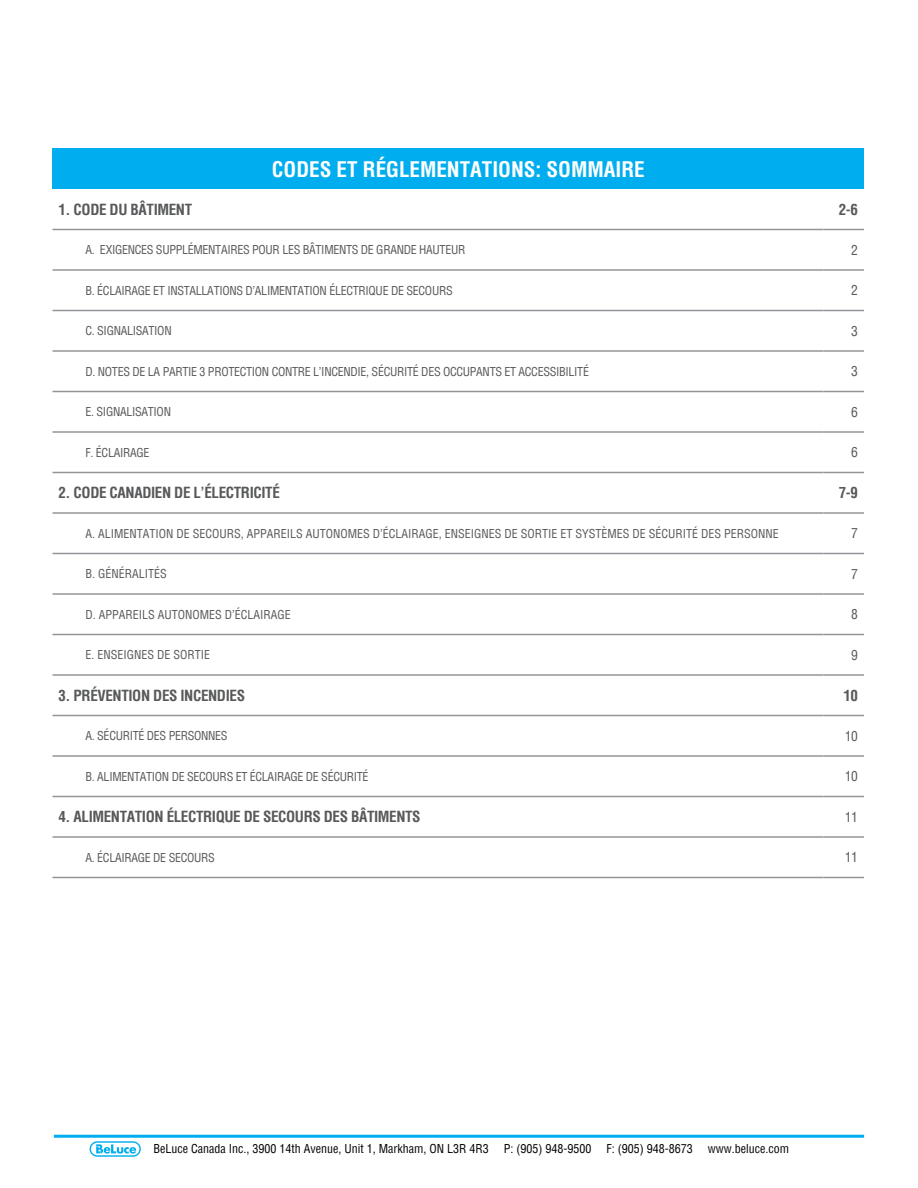
<style>
.page{position:relative;width:918px;height:1188px;background:#fff}
.page>*{position:absolute;margin:0;border:0;box-sizing:border-box;transform-origin:0 0}
.t1{font:700 condensed 21px "Helvetica";color:#fff}
.t2{font:700 condensed 15px "Helvetica";letter-spacing:-.025em;color:#58595b}
.t3{font:condensed 13.5px "Helvetica";letter-spacing:-.025em;color:#58595b}
.t4{font:condensed 12px "Helvetica";letter-spacing:-.025em;color:#58595b}
.t5{font:condensed 12px "Helvetica";color:#58595b}
.t6{font:condensed 12px "Helvetica";color:#000}
</style>
<div class="page">
<hr style="left:54px;top:1135px;width:810px;height:3px;background:#00aeef">
<svg style="left:90px;top:1141px;width:51px;height:16px"></svg>
<div style="left:52px;top:148px;width:812px;height:41px;background:#00aeef"></div>
<hr style="left:52px;top:229px;width:772px;height:1px;background:#939598">
<hr style="left:824px;top:229px;width:40px;height:1px;background:#939598">
<hr style="left:52px;top:269px;width:772px;height:2px;background:#939598">
<hr style="left:824px;top:269px;width:40px;height:2px;background:#939598">
<hr style="left:52px;top:310px;width:772px;height:1px;background:#939598">
<hr style="left:824px;top:310px;width:40px;height:1px;background:#939598">
<hr style="left:52px;top:350px;width:772px;height:2px;background:#939598">
<hr style="left:824px;top:350px;width:40px;height:2px;background:#939598">
<hr style="left:52px;top:391px;width:772px;height:1px;background:#939598">
<hr style="left:824px;top:391px;width:40px;height:1px;background:#939598">
<hr style="left:52px;top:512px;width:772px;height:2px;background:#939598">
<hr style="left:824px;top:512px;width:40px;height:2px;background:#939598">
<hr style="left:52px;top:553px;width:772px;height:1px;background:#939598">
<hr style="left:824px;top:553px;width:40px;height:1px;background:#939598">
<hr style="left:52px;top:593px;width:772px;height:2px;background:#939598">
<hr style="left:824px;top:593px;width:40px;height:2px;background:#939598">
<hr style="left:52px;top:634px;width:772px;height:1px;background:#939598">
<hr style="left:824px;top:634px;width:40px;height:1px;background:#939598">
<hr style="left:52px;top:674px;width:772px;height:2px;background:#939598">
<hr style="left:824px;top:674px;width:40px;height:2px;background:#939598">
<hr style="left:52px;top:715px;width:772px;height:1px;background:#939598">
<hr style="left:824px;top:715px;width:40px;height:1px;background:#939598">
<hr style="left:52px;top:755px;width:772px;height:2px;background:#939598">
<hr style="left:824px;top:755px;width:40px;height:2px;background:#939598">
<hr style="left:52px;top:796px;width:772px;height:1px;background:#939598">
<hr style="left:824px;top:796px;width:40px;height:1px;background:#939598">
<hr style="left:52px;top:836px;width:772px;height:2px;background:#939598">
<hr style="left:824px;top:836px;width:40px;height:2px;background:#939598">
<hr style="left:52px;top:877px;width:772px;height:1px;background:#939598">
<hr style="left:824px;top:877px;width:40px;height:1px;background:#939598">
<div style="left:43px;top:422px;width:831px;height:60px;background:#fff;opacity:.3"></div>
<div style="left:52px;top:432px;width:812px;height:40px;background:#fff"></div>
<h1 class="t1" style="left:272px;top:155px;width:374px">CODES ET RÉGLEMENTATIONS: SOMMAIRE</h1>
<p class="t2" style="left:58px;top:200px;width:135px">1. CODE DU BÂTIMENT</p>
<p class="t2" style="left:839px;top:200px;width:21px">2-6</p>
<p class="t4" style="left:86px;top:242px;width:381px">A. EXIGENCES SUPPLÉMENTAIRES POUR LES BÂTIMENTS DE GRANDE HAUTEUR</p>
<p class="t3" style="left:851px;top:241px;width:8px">2</p>
<p class="t4" style="left:86px;top:283px;width:369px">B. ÉCLAIRAGE ET INSTALLATIONS D’ALIMENTATION ÉLECTRIQUE DE SECOURS</p>
<p class="t3" style="left:851px;top:282px;width:8px">2</p>
<p class="t4" style="left:86px;top:323px;width:88px">C. SIGNALISATION</p>
<p class="t3" style="left:851px;top:322px;width:8px">3</p>
<p class="t4" style="left:86px;top:364px;width:505px">D. NOTES DE LA PARTIE 3 PROTECTION CONTRE L’INCENDIE, SÉCURITÉ DES OCCUPANTS ET ACCESSIBILITÉ</p>
<p class="t3" style="left:851px;top:363px;width:8px">3</p>
<p class="t4" style="left:86px;top:404px;width:87px">E. SIGNALISATION</p>
<p class="t3" style="left:851px;top:403px;width:8px">6</p>
<p class="t4" style="left:86px;top:445px;width:66px">F. ÉCLAIRAGE</p>
<p class="t3" style="left:851px;top:444px;width:8px">6</p>
<p class="t2" style="left:58px;top:483px;width:223px">2. CODE CANADIEN DE L’ÉLECTRICITÉ</p>
<p class="t2" style="left:839px;top:483px;width:21px">7-9</p>
<p class="t5" style="left:86px;top:526px;width:695px">A. ALIMENTATION DE SECOURS, APPAREILS AUTONOMES D’ÉCLAIRAGE, ENSEIGNES DE SORTIE ET SYSTÈMES DE SÉCURITÉ DES PERSONNE</p>
<p class="t3" style="left:851px;top:525px;width:8px">7</p>
<p class="t5" style="left:86px;top:566px;width:83px">B. GÉNÉRALITÉS</p>
<p class="t3" style="left:851px;top:565px;width:8px">7</p>
<p class="t5" style="left:86px;top:607px;width:207px">D. APPAREILS AUTONOMES D’ÉCLAIRAGE</p>
<p class="t3" style="left:851px;top:606px;width:8px">8</p>
<p class="t5" style="left:86px;top:647px;width:126px">E. ENSEIGNES DE SORTIE</p>
<p class="t3" style="left:851px;top:646px;width:8px">9</p>
<p class="t2" style="left:58px;top:686px;width:188px">3. PRÉVENTION DES INCENDIES</p>
<p class="t2" style="left:843px;top:686px;width:16px">10</p>
<p class="t4" style="left:86px;top:728px;width:144px">A. SÉCURITÉ DES PERSONNES</p>
<p class="t3" style="left:845px;top:727px;width:15px">10</p>
<p class="t4" style="left:86px;top:769px;width:285px">B. ALIMENTATION DE SECOURS ET ÉCLAIRAGE DE SÉCURITÉ</p>
<p class="t3" style="left:845px;top:768px;width:15px">10</p>
<p class="t2" style="left:58px;top:807px;width:364px">4. ALIMENTATION ÉLECTRIQUE DE SECOURS DES BÂTIMENTS</p>
<p class="t3" style="left:845px;top:808px;width:15px">11</p>
<p class="t4" style="left:86px;top:850px;width:131px">A. ÉCLAIRAGE DE SECOURS</p>
<p class="t3" style="left:845px;top:849px;width:15px">11</p>
<p class="t6" style="left:154px;top:1141px;width:337px">BeLuce Canada Inc., 3900 14th Avenue, Unit 1, Markham, ON L3R 4R3</p>
<p class="t6" style="left:504px;top:1141px;width:89px">P: (905) 948-9500</p>
<p class="t6" style="left:607px;top:1141px;width:88px">F: (905) 948-8673</p>
<p class="t6" style="left:708px;top:1141px;width:83px">www.beluce.com</p>
</div>
